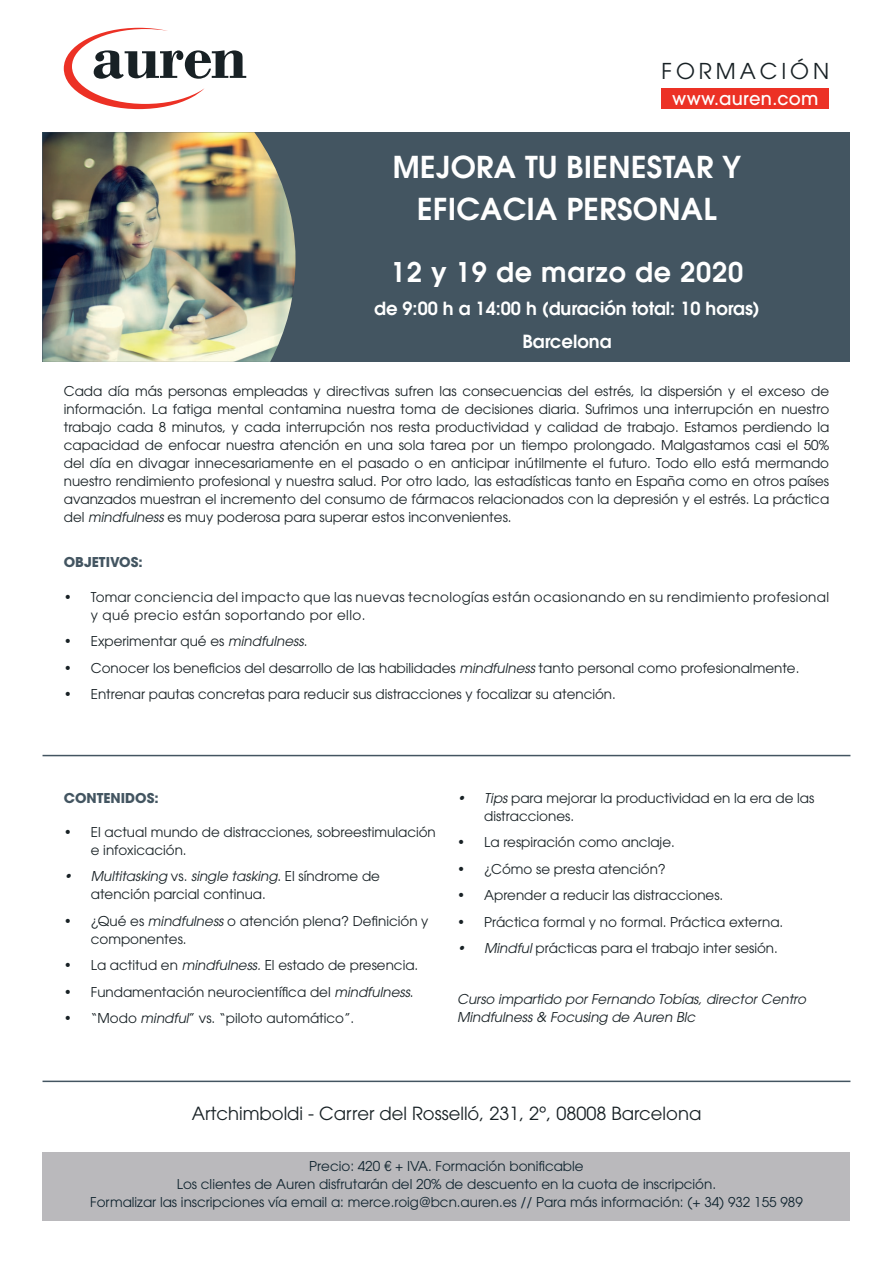
<style>
.page{position:relative;width:893px;height:1263px;background:#fff}
.page>*{position:absolute;margin:0;border:0;box-sizing:border-box;transform-origin:0 0}
.t1{font:600 30px/42px "ITC Avant Garde Pro";letter-spacing:.01em;color:#fff;text-align:center}
.t2{font:600 27px "ITC Avant Garde Pro";letter-spacing:.03em;color:#fff}
.t3{font:21.75px "ITC Avant Garde Pro";letter-spacing:.18em;color:#182125}
.t4{font:18px "ITC Avant Garde Pro";color:#182125}
.t5{font:600 18px/33px "ITC Avant Garde Pro";color:#fff;text-align:center}
.t6{font:500 17.85px "ITC Avant Garde Pro";letter-spacing:.02em;color:#fff}
.t7{font:13.5px/18px "ITC Avant Garde Pro";color:#182125}
.t8{font:13.5px/18px "ITC Avant Garde Pro";color:#112530;text-align:center}
.t9{font:13.5px/18px "ITC Avant Garde Pro";letter-spacing:.03em;color:#182125}
.t10{font:italic 13.5px/18px "ITC Avant Garde Pro";color:#182125}
.t11{font:700 13.5px "ITC Avant Garde Pro";color:#435561}
.s1{font-style:italic}
</style>
<div class="page">
<div style="left:43px;top:132px;width:807px;height:230px;background:#435561"></div>
<img style="left:43px;top:132px;width:253px;height:230px">
<svg style="left:64px;top:28px;width:182px;height:81px"></svg>
<div style="left:43px;top:1152px;width:807px;height:68px;background:#bab9bc"></div>
<div style="left:661px;top:88px;width:168px;height:21px;background:#ec3125"></div>
<hr style="left:43px;top:1080px;width:807px;height:2px;background:#435561">
<hr style="left:43px;top:755px;width:807px;height:1px;background:#435561">
<h3 class="t3" style="left:661px;top:57px;width:169px">FORMACIÓN</h3>
<h3 class="t6" style="left:672px;top:87px;width:148px">www.auren.com</h3>
<h1 class="t1" style="left:393px;top:146px;width:350px">MEJORA TU BIENESTAR Y<br>EFICACIA PERSONAL</h1>
<h2 class="t2" style="left:391px;top:255px;width:354px">12 y 19 de marzo de 2020</h2>
<h3 class="t5" style="left:374px;top:292px;width:387px">de 9:00 h a 14:00 h (duración total: 10 horas)<br>Barcelona</h3>
<p class="t7" style="left:64px;top:382px;width:767px;text-align:justify">Cada día más personas empleadas y directivas sufren las consecuencias del estrés, la dispersión y el exceso de información. La fatiga mental contamina nuestra toma de decisiones diaria. Sufrimos una interrupción en nuestro trabajo cada 8 minutos, y cada interrupción nos resta productividad y calidad de trabajo. Estamos perdiendo la capacidad de enfocar nuestra atención en una sola tarea por un tiempo prolongado. Malgastamos casi el 50% del día en divagar innecesariamente en el pasado o en anticipar inútilmente el futuro. Todo ello está mermando nuestro rendimiento profesional y nuestra salud. Por otro lado, las estadísticas tanto en España como en otros países avanzados muestran el incremento del consumo de fármacos relacionados con la depresión y el estrés. La práctica del <span class="s1">mindfulness</span> es muy poderosa para superar estos inconvenientes.</p>
<p class="t11" style="left:64px;top:553px;width:80px">OBJETIVOS:</p>
<p class="t9" style="left:91px;top:587px;width:740px;text-indent:-27px">• Tomar conciencia del impacto que las nuevas tecnologías están ocasionando en su rendimiento profesional y qué precio están soportando por ello.</p>
<p class="t7" style="left:64px;top:632px;width:245px">• Experimentar qué es <span class="s1">mindfulness</span>.</p>
<p class="t7" style="left:64px;top:658px;width:737px">• Conocer los beneficios del desarrollo de las habilidades <span class="s1">mindfulness</span> tanto personal como profesionalmente.</p>
<p class="t7" style="left:64px;top:685px;width:554px">• Entrenar pautas concretas para reducir sus distracciones y focalizar su atención.</p>
<p class="t11" style="left:64px;top:789px;width:96px">CONTENIDOS:</p>
<p class="t7" style="left:91px;top:823px;width:347px;text-indent:-27px">• El actual mundo de distracciones, sobreestimulación e infoxicación.</p>
<p class="t7" style="left:91px;top:867px;width:291px;text-indent:-27px"><span class="s1">• Multitasking</span> vs. <span class="s1">single tasking</span>. El síndrome de atención parcial continua.</p>
<p class="t7" style="left:91px;top:912px;width:339px;text-indent:-27px">• ¿Qué es <span class="s1">mindfulness</span> o atención plena? Definición y componentes.</p>
<p class="t7" style="left:64px;top:956px;width:356px">• La actitud en <span class="s1">mindfulness.</span> El estado de presencia.</p>
<p class="t7" style="left:64px;top:983px;width:351px">• Fundamentación neurocientífica del <span class="s1">mindfulness</span>.</p>
<p class="t7" style="left:64px;top:1009px;width:292px">• “Modo <span class="s1">mindful</span>” vs. “piloto automático”.</p>
<p class="t7" style="left:484px;top:788px;width:332px;text-indent:-27px"><span class="s1">• Tips</span> para mejorar la productividad en la era de las distracciones.</p>
<p class="t7" style="left:457px;top:833px;width:219px">• La respiración como anclaje.</p>
<p class="t7" style="left:457px;top:859px;width:210px">• ¿Cómo se presta atención?</p>
<p class="t7" style="left:457px;top:886px;width:268px">• Aprender a reducir las distracciones.</p>
<p class="t7" style="left:457px;top:912px;width:328px">• Práctica formal y no formal. Práctica externa.</p>
<p class="t7" style="left:457px;top:939px;width:322px"><span class="s1">• Mindful</span> prácticas para el trabajo inter sesión.</p>
<p class="t10" style="left:457px;top:989px;width:350px">Curso impartido por Fernando Tobías, director Centro<br>Mindfulness &amp; Focusing de Auren Blc</p>
<h3 class="t4" style="left:192px;top:1103px;width:511px">Artchimboldi - Carrer del Rosselló, 231, 2º, 08008 Barcelona</h3>
<p class="t8" style="left:90px;top:1157px;width:714px">Precio: 420 € + IVA. Formación bonificable<br>Los clientes de Auren disfrutarán del 20% de descuento en la cuota de inscripción.<br>Formalizar las inscripciones vía email a: merce.roig@bcn.auren.es // Para más información: (+ 34) 932 155 989</p>
</div>
